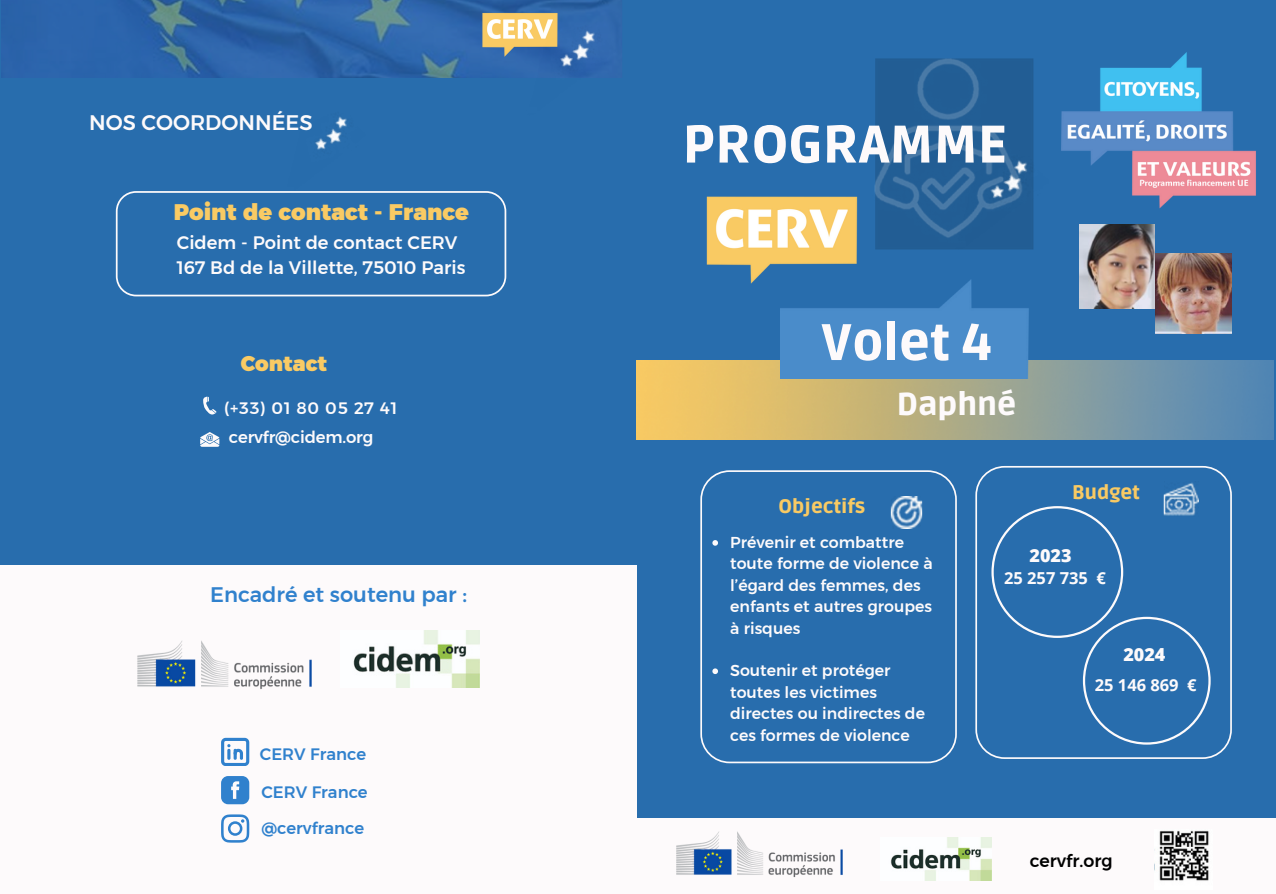
<style>
.page{position:relative;width:1276px;height:894px;background:#fff}
.page>*{position:absolute;margin:0;border:0;box-sizing:border-box;transform-origin:0 0}
.t1{font:900 52.5px "Ruda";color:#fdfafb}
.t2{font:900 51px "Ruda";color:#fdfafb}
.t3{font:900 31.5px "Ruda";color:#fdfafb}
.t4{font:22.5px "Kief Montaser Black";color:#facb64}
.t5{font:21px "Kief Montaser Medium";color:#3081cd}
.t6{font:21px "Kief Montaser Medium";color:#fdfafb}
.t7{font:21px "Kief Montaser Black";color:#facb64}
.t8{font:900 19.5px "Ruda";color:#f9ca63}
.t9{font:18px "Kief Montaser Medium";color:#fdfafb}
.t10{font:800 18px "Open Sans";color:#fdfafb}
.t11{font:17.4px "Kief Montaser Medium";color:#000}
.t12{font:16.5px "Kief Montaser Medium";color:#3081cd}
.t13{font:700 16.5px "Open Sans";color:#fdfafb}
.t14{font:16.5px "Kief Montaser Medium";letter-spacing:-.01em;color:#fdfafb}
.t15{font:16.5px "Kief Montaser Medium";letter-spacing:.05em;color:#fdfafb}
.t16{font:15.75px/21.3px "Kief Montaser Medium";color:#fdfafb}
</style>
<div class="page">
<div style="left:0;top:0;width:1276px;height:893px;background:#286dad"></div>
<div style="left:593px;top:818px;width:683px;height:75px;background:#fdfafb"></div>
<img style="left:1061px;top:52px;width:195px;height:157px">
<img style="left:706px;top:196px;width:151px;height:88px">
<svg style="left:700px;top:470px;width:257px;height:292px"></svg>
<svg style="left:975px;top:466px;width:257px;height:292px"></svg>
<svg style="left:991px;top:506px;width:219px;height:238px"></svg>
<div style="left:0;top:565px;width:636px;height:328px;background:#fdfafb"></div>
<img style="left:676px;top:831px;width:166px;height:46px">
<svg style="left:116px;top:191px;width:390px;height:105px"></svg>
<img style="left:137px;top:640px;width:174px;height:49px">
<img style="left:353px;top:630px;width:127px;height:57px">
<img style="left:636px;top:360px;width:637px;height:79px">
<img style="left:1154px;top:830px;width:55px;height:51px">
<img style="left:890px;top:837px;width:102px;height:43px">
<svg style="left:221px;top:776px;width:28px;height:28px"></svg>
<svg style="left:221px;top:814px;width:28px;height:28px"></svg>
<svg style="left:221px;top:737px;width:28px;height:28px"></svg>
<img style="left:780px;top:260px;width:261px;height:118px">
<img style="left:1079px;top:224px;width:76px;height:84px">
<img style="left:847px;top:58px;width:187px;height:191px">
<svg style="left:712px;top:540px;width:6px;height:5px"></svg>
<svg style="left:712px;top:668px;width:6px;height:6px"></svg>
<img style="left:1155px;top:254px;width:76px;height:80px">
<img style="left:1px;top:0;width:616px;height:78px">
<img style="left:480px;top:12px;width:81px;height:46px">
<img style="left:521px;top:18px;width:101px;height:60px">
<img style="left:278px;top:116px;width:94px;height:91px">
<img style="left:949px;top:146px;width:92px;height:118px">
<img style="left:890px;top:496px;width:32px;height:32px">
<img style="left:1163px;top:482px;width:35px;height:34px">
<svg style="left:203px;top:396px;width:13px;height:18px"></svg>
<svg style="left:200px;top:432px;width:19px;height:14px"></svg>
<h2 class="t6" style="left:89px;top:110px;width:225px">NOS COORDONNÉES</h2>
<p class="t4" style="left:174px;top:198px;width:297px">Point de contact - France</p>
<h1 class="t9" style="left:177px;top:232px;width:282px">Cidem - Point de contact CERV</h1>
<p class="t9" style="left:177px;top:257px;width:290px">167 Bd de la Villette, 75010 Paris</p>
<p class="t7" style="left:241px;top:350px;width:88px">Contact</p>
<p class="t15" style="left:224px;top:398px;width:174px">(+33) 01 80 05 27 41</p>
<p class="t14" style="left:229px;top:427px;width:146px">cervfr@cidem.org</p>
<p class="t5" style="left:210px;top:582px;width:258px">Encadré et soutenu par :</p>
<p class="t12" style="left:260px;top:743px;width:108px">CERV France</p>
<p class="t12" style="left:261px;top:781px;width:108px">CERV France</p>
<p class="t12" style="left:261px;top:817px;width:104px">@cervfrance</p>
<p class="t1" style="left:682px;top:114px;width:326px">PROGRAMME</p>
<p class="t2" style="left:821px;top:313px;width:172px">Volet 4</p>
<p class="t8" style="left:778px;top:494px;width:88px">Objectifs</p>
<p class="t3" style="left:897px;top:386px;width:121px">Daphné</p>
<p class="t8" style="left:1072px;top:480px;width:69px">Budget</p>
<p class="t16" style="left:730px;top:531px;width:204px">Prévenir et combattre toute forme de violence à l’égard des femmes, des enfants et autres groupes à risques</p>
<h4 class="t16" style="left:730px;top:659px;width:196px">Soutenir et protéger toutes les victimes directes ou indirectes de ces formes de violence</h4>
<h6 class="t10" style="left:1029px;top:542px;width:44px">2023</h6>
<p class="t13" style="left:1004px;top:566px;width:103px">25 257 735 €</p>
<p class="t10" style="left:1123px;top:641px;width:44px">2024</p>
<p class="t13" style="left:1095px;top:673px;width:103px">25 146 869 €</p>
<p class="t11" style="left:1030px;top:849px;width:85px">cervfr.org</p>
</div>
